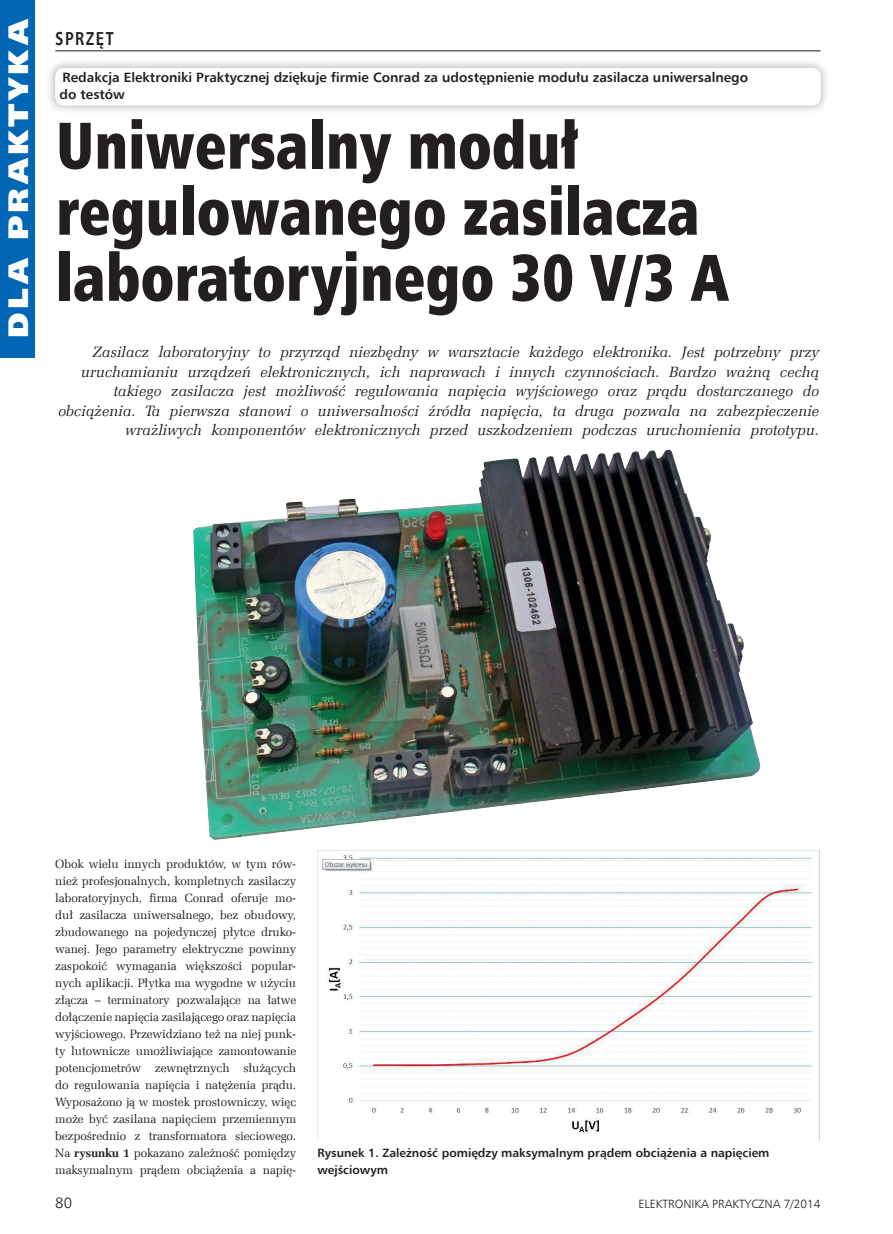
<style>
.page{position:relative;width:893px;height:1234px;background:#fff}
.page>*{position:absolute;margin:0;border:0;box-sizing:border-box;transform-origin:0 0}
._9_Tytul{font:66px/66px "Humnst 777 X Blk Cn EU";color:#231f20;scale:.9 1}
._4_Podpis{font:28.5px "Humnst 777 X Blk EU";letter-spacing:.1em;color:#fff;scale:1.1 1}
.t1{font:700 18.75px "Humnst 777 EU";letter-spacing:.1em;color:#231f20;scale:.8 1}
._2_Lead{font:italic 15px/19.5px "Zapf Ellipt EU";letter-spacing:.005em;color:#231f20;text-align:right}
.t2{font:15px "Humnst 777 Lt EU";color:#231f20}
._4_Podpis-2{font:700 13.5px/16.2px "Humnst 777 EU";color:#231f20}
._1_Body{font:12px/17px "Zapf Ellipt EU";letter-spacing:-.01em;color:#231f20;text-align:justify}
._4_Podpis-3{font:700 12px/17px "Humnst 777 EU";color:#231f20}
.t3{font:12px "Humnst 777 Lt EU";color:#231f20}
.s1{font-weight:700}
</style>
<div class="page">
<img style="left:193px;top:449px;width:568px;height:392px">
<img style="left:317px;top:850px;width:502px;height:290px">
<hr style="left:55px;top:51px;width:766px;height:1px;background:#231f20">
<div style="left:45px;top:58px;width:786px;height:57px;background:#231f20;opacity:.25"></div>
<div style="left:55px;top:68px;width:766px;height:37px;background:#fff;border-radius:9px"></div>
<div style="left:0;top:0;width:35px;height:357px;background:#0166b3"></div>
<p class="_4_Podpis" style="left:0;top:338px;width:291px;rotate:-90deg">DLA PRAKTYKA</p>
<p class="t1" style="left:55px;top:27px;width:75px">SPRZĘT</p>
<p class="_4_Podpis-2" style="left:60px;top:69px;width:690px">Redakcja Elektroniki Praktycznej dziękuje firmie Conrad za udostępnienie modułu zasilacza uniwersalnego do testów</p>
<p class="_9_Tytul" style="left:56px;top:113px;width:749px">Uniwersalny moduł regulowanego zasilacza laboratoryjnego 30 V/3 A</p>
<p class="_2_Lead" style="left:58px;top:343px;width:762px">Zasilacz laboratoryjny to przyrząd niezbędny w warsztacie każdego elektronika. Jest potrzebny przy uruchamianiu urządzeń elektronicznych, ich naprawach i innych czynnościach. Bardzo ważną cechą takiego zasilacza jest możliwość regulowania napięcia wyjściowego oraz prądu dostarczanego do obciążenia. Ta pierwsza stanowi o uniwersalności źródła napięcia, ta druga pozwala na zabezpieczenie wrażliwych komponentów elektronicznych przed uszkodzeniem podczas uruchomienia prototypu.</p>
<p class="_1_Body" style="left:55px;top:855px;width:242px">Obok wielu innych produktów, w tym rów&shy;nież profesjonalnych, kompletnych zasilaczy laboratoryjnych, firma Conrad oferuje mo&shy;duł zasilacza uniwersalnego, bez obudowy, zbudowanego na pojedynczej płytce druko&shy;wanej. Jego parametry elektryczne powinny zaspokoić wymagania większości popular&shy;nych aplikacji. Płytka ma wygodne w użyciu złącza – terminatory pozwalające na łatwe dołączenie napięcia zasilającego oraz napięcia wyjściowego. Przewidziano też na niej punk&shy;ty lutownicze umożliwiające zamontowanie potencjometrów zewnętrznych służących do regulowania napięcia i natężenia prądu.<br>Wyposażono ją w mostek prostowniczy, więc może być zasilana napięciem przemiennym bezpośrednio z transformatora sieciowego.<br>Na <span class="s1">rysunku 1</span> pokazano zależność pomiędzy maksymalnym prądem obciążenia a napię-</p>
<p class="_4_Podpis-3" style="left:317px;top:1144px;width:453px">Rysunek 1. Zależność pomiędzy maksymalnym prądem obciążenia a napięciem wejściowym</p>
<p class="t2" style="left:55px;top:1193px;width:18px">80</p>
<p class="t3" style="left:638px;top:1196px;width:184px">ELEKTRONIKA PRAKTYCZNA 7/2014</p>
</div>
